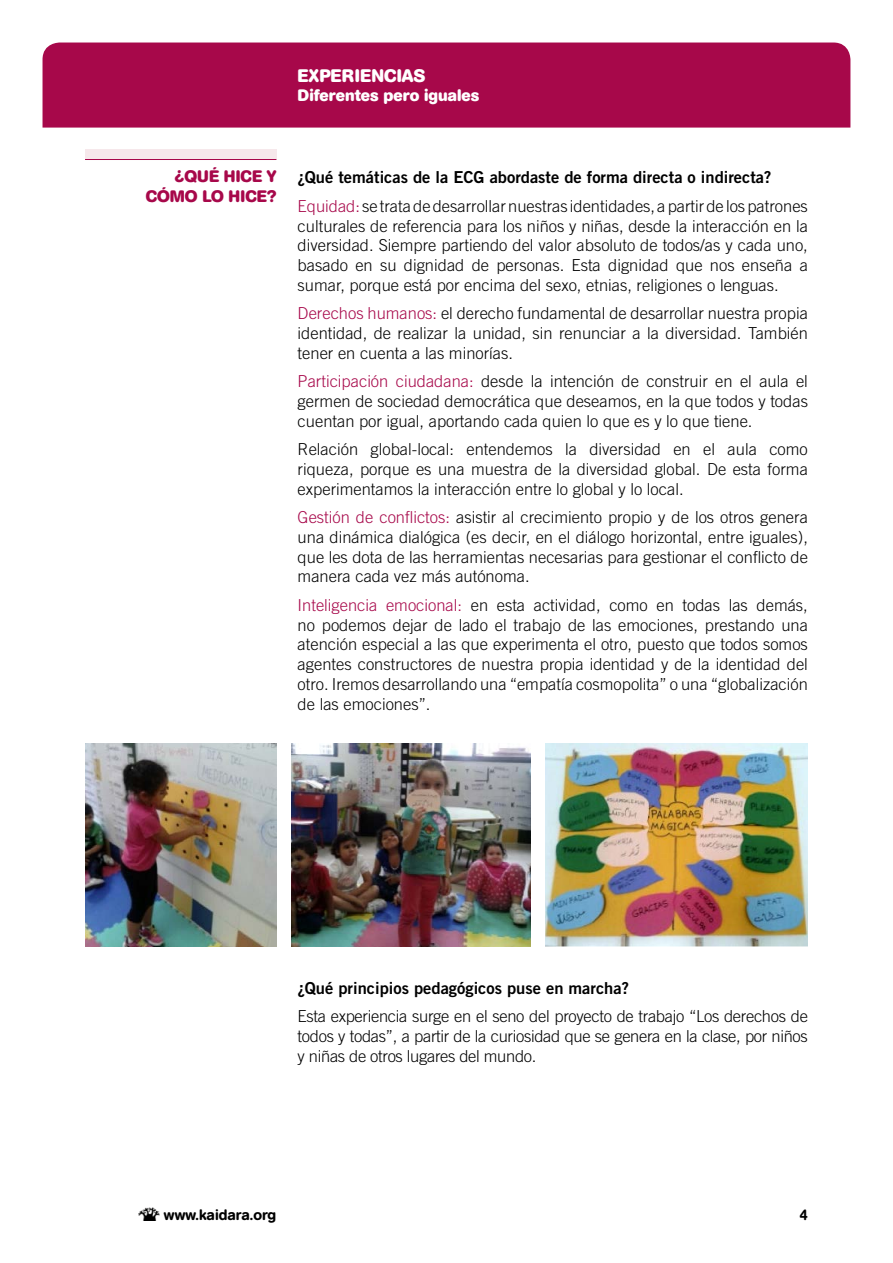
<style>
.page{position:relative;width:893px;height:1263px;background:#fff}
.page>*{position:absolute;margin:0;border:0;box-sizing:border-box;transform-origin:0 0}
.t1{font:700 18px "AG Book Rounded";letter-spacing:.02em;color:#fff}
.t2{font:300 16.5px/19.8px "Trade Gothic";color:#000;text-align:justify}
.t3{font:16.5px "Trade Gothic Bold Two";color:#000}
.t4{font:700 16.5px "AG Book Rounded";color:#fff}
.t5{font:700 16.5px/19.8px "AG Book Rounded";color:#a7084a;text-align:right}
.t6{font:500 15px "AG Book Rounded";color:#000}
.s1{color:#a7084a}
</style>
<div class="page">
<img style="left:139px;top:1207px;width:20px;height:13px">
<div style="left:43px;top:43px;width:807px;height:85px;background:#a7084a"></div>
<div style="left:85px;top:149px;width:191px;height:10px;background:#f6e8eb"></div>
<hr style="left:85px;top:159px;width:191px;height:1px;background:#a7084a">
<img style="left:292px;top:744px;width:238px;height:203px">
<img style="left:85px;top:744px;width:191px;height:203px">
<img style="left:546px;top:744px;width:262px;height:203px">
<p class="t1" style="left:298px;top:65px;width:129px">EXPERIENCIAS</p>
<p class="t4" style="left:298px;top:86px;width:183px">Diferentes pero iguales</p>
<p class="t5" style="left:146px;top:167px;width:132px">¿QUÉ HICE Y<br>CÓMO LO HICE?</p>
<p class="t3" style="left:298px;top:167px;width:475px">¿Qué temáticas de la ECG abordaste de forma directa o indirecta?</p>
<p class="t2" style="left:298px;top:196px;width:512px"><span class="s1">Equidad:</span> se trata de desarrollar nuestras identidades, a partir de los patrones culturales de referencia para los niños y niñas, desde la interacción en la diversidad. Siempre partiendo del valor absoluto de todos/as y cada uno, basado en su dignidad de personas. Esta dignidad que nos enseña a sumar, porque está por encima del sexo, etnias, religiones o lenguas.</p>
<p class="t2" style="left:298px;top:303px;width:512px"><span class="s1">Derechos humanos:</span> el derecho fundamental de desarrollar nuestra propia identidad, de realizar la unidad, sin renunciar a la diversidad. También tener en cuenta a las minorías.</p>
<p class="t2" style="left:298px;top:371px;width:512px"><span class="s1">Participación ciudadana:</span> desde la intención de construir en el aula el germen de sociedad democrática que deseamos, en la que todos y todas cuentan por igual, aportando cada quien lo que es y lo que tiene.</p>
<p class="t2" style="left:298px;top:439px;width:512px">Relación global-local: entendemos la diversidad en el aula como riqueza, porque es una muestra de la diversidad global. De esta forma experimentamos la interacción entre lo global y lo local.</p>
<p class="t2" style="left:298px;top:507px;width:512px"><span class="s1">Gestión de conflictos:</span> asistir al crecimiento propio y de los otros genera una dinámica dialógica (es decir, en el diálogo horizontal, entre iguales), que les dota de las herramientas necesarias para gestionar el conflicto de manera cada vez más autónoma.</p>
<p class="t2" style="left:298px;top:595px;width:512px"><span class="s1">Inteligencia emocional:</span> en esta actividad, como en todas las demás, no podemos dejar de lado el trabajo de las emociones, prestando una atención especial a las que experimenta el otro, puesto que todos somos agentes constructores de nuestra propia identidad y de la identidad del otro. Iremos desarrollando una “empatía cosmopolita” o una “globalización de las emociones”.</p>
<p class="t3" style="left:298px;top:978px;width:333px">¿Qué principios pedagógicos puse en marcha?</p>
<p class="t2" style="left:298px;top:1006px;width:512px">Esta experiencia surge en el seno del proyecto de trabajo “Los derechos de todos y todas”, a partir de la curiosidad que se genera en la clase, por niños y niñas de otros lugares del mundo.</p>
<p class="t6" style="left:164px;top:1206px;width:114px">www.kaidara.org</p>
<p class="t6" style="left:799px;top:1206px;width:10px">4</p>
</div>
